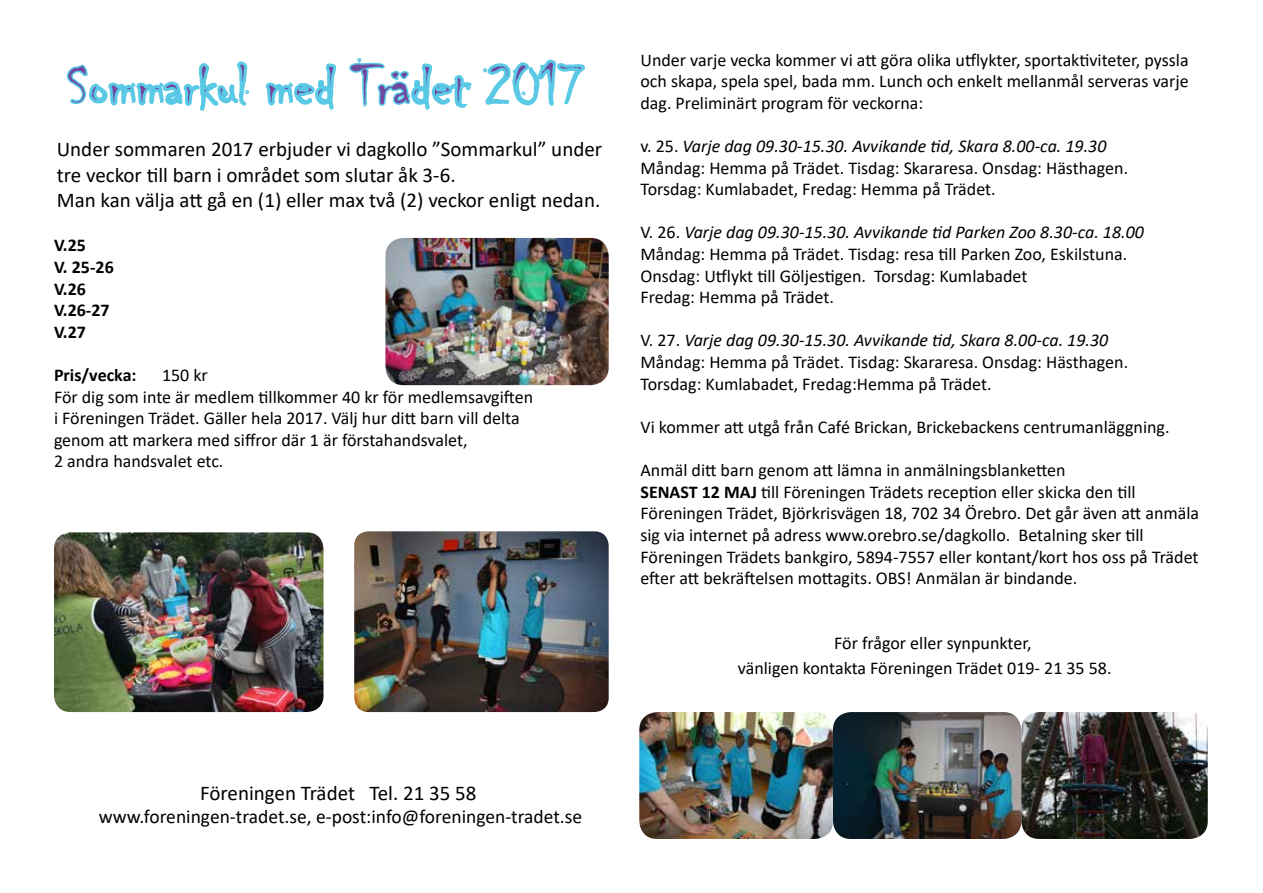
<style>
.page{position:relative;width:1263px;height:893px;background:#fff}
.page>*{position:absolute;margin:0;border:0;box-sizing:border-box;transform-origin:0 0}
.t1{font:61.5px "Chiller";color:#70489d}
.t2{font:21px/25.2px "Calibri";color:#000}
.t3{font:19.5px "Calibri";color:#000}
.t4{font:18px/21.6px "Calibri";color:#000}
.t5{font:italic 18px "Calibri";color:#000}
.t6{font:700 18px/21.6px "Calibri";color:#000}
.s1{font-style:italic}
.s2{font-style:normal}
.s3{font-weight:700}
</style>
<div class="page">
<img style="left:385px;top:238px;width:224px;height:147px">
<img style="left:354px;top:531px;width:255px;height:181px">
<img style="left:54px;top:532px;width:269px;height:180px">
<img style="left:639px;top:712px;width:569px;height:127px">
<svg style="left:482px;top:59px;width:103px;height:47px"></svg>
<svg style="left:265px;top:63px;width:72px;height:47px"></svg>
<svg style="left:349px;top:58px;width:123px;height:52px"></svg>
<svg style="left:66px;top:61px;width:183px;height:50px"></svg>
<p class="t1" style="left:68px;top:52px;width:519px">Sommarkul med Trädet 2017</p>
<p class="t2" style="left:57px;top:136px;width:547px">Under sommaren 2017 erbjuder vi dagkollo ”Sommarkul” under tre veckor till barn i området som slutar åk 3-6.<br>Man kan välja att gå en (1) eller max två (2) veckor enligt nedan.</p>
<p class="t6" style="left:54px;top:234px;width:61px">V.25<br>V. 25-26<br>V.26<br>V.26-27<br>V.27</p>
<p class="t6" style="left:54px;top:364px;width:84px">Pris/vecka:</p>
<p class="t4" style="left:162px;top:364px;width:47px">150 kr</p>
<p class="t4" style="left:54px;top:385px;width:481px">För dig som inte är medlem tillkommer 40 kr för medlemsavgiften i Föreningen Trädet. Gäller hela 2017. Välj hur ditt barn vill delta genom att markera med siffror där 1 är förstahandsvalet,</p>
<p class="t4" style="left:54px;top:450px;width:171px">2 andra handsvalet etc.</p>
<p class="t4" style="left:640px;top:48px;width:550px">Under varje vecka kommer vi att göra olika utflykter, sportaktiviteter, pyssla och skapa, spela spel, bada mm. Lunch och enkelt mellanmål serveras varje</p>
<p class="t4" style="left:640px;top:92px;width:284px">dag. Preliminärt program för veckorna:</p>
<p class="t4" style="left:640px;top:135px;width:489px">v. 25. <span class="s1">Varje dag 09.30-15.30. Avvikande tid, Skara 8.00-ca. 19.30<br></span>Måndag: Hemma på Trädet. Tisdag: Skararesa. Onsdag: Hästhagen.</p>
<p class="t4" style="left:640px;top:178px;width:357px">Torsdag: Kumlabadet, Fredag: Hemma på Trädet.</p>
<p class="t5" style="left:640px;top:220px;width:505px"><span class="s2">V. 26.</span> Varje dag 09.30-15.30. Avvikande tid Parken Zoo 8.30-ca. 18.00</p>
<p class="t4" style="left:640px;top:243px;width:488px">Måndag: Hemma på Trädet. Tisdag: resa till Parken Zoo, Eskilstuna.<br>Onsdag: Utflykt till Göljestigen. Torsdag: Kumlabadet</p>
<p class="t4" style="left:640px;top:286px;width:195px">Fredag: Hemma på Trädet.</p>
<p class="t4" style="left:640px;top:329px;width:489px">V. 27. <span class="s1">Varje dag 09.30-15.30. Avvikande tid, Skara 8.00-ca. 19.30<br></span>Måndag: Hemma på Trädet. Tisdag: Skararesa. Onsdag: Hästhagen.</p>
<p class="t4" style="left:640px;top:372px;width:353px">Torsdag: Kumlabadet, Fredag:Hemma på Trädet.</p>
<p class="t4" style="left:640px;top:416px;width:531px">Vi kommer att utgå från Café Brickan, Brickebackens centrumanläggning.</p>
<p class="t4" style="left:640px;top:459px;width:560px">Anmäl ditt barn genom att lämna in anmälningsblanketten<br><span class="s3">SENAST 12 MAJ</span> till Föreningen Trädets reception eller skicka den till Föreningen Trädet, Björkrisvägen 18, 702 34 Örebro. Det går även att anmäla sig via internet på adress www.orebro.se/dagkollo. Betalning sker till Föreningen Trädets bankgiro, 5894-7557 eller kontant/kort hos oss på Trädet efter att bekräftelsen mottagits. OBS! Anmälan är bindande.</p>
<p class="t4" style="left:834px;top:632px;width:199px">För frågor eller synpunkter,</p>
<p class="t4" style="left:738px;top:657px;width:375px">vänligen kontakta Föreningen Trädet 019- 21 35 58.</p>
<p class="t2" style="left:200px;top:780px;width:278px">Föreningen Trädet Tel. 21 35 58</p>
<p class="t3" style="left:99px;top:803px;width:485px">www.foreningen-tradet.se, e-post:info@foreningen-tradet.se</p>
</div>
